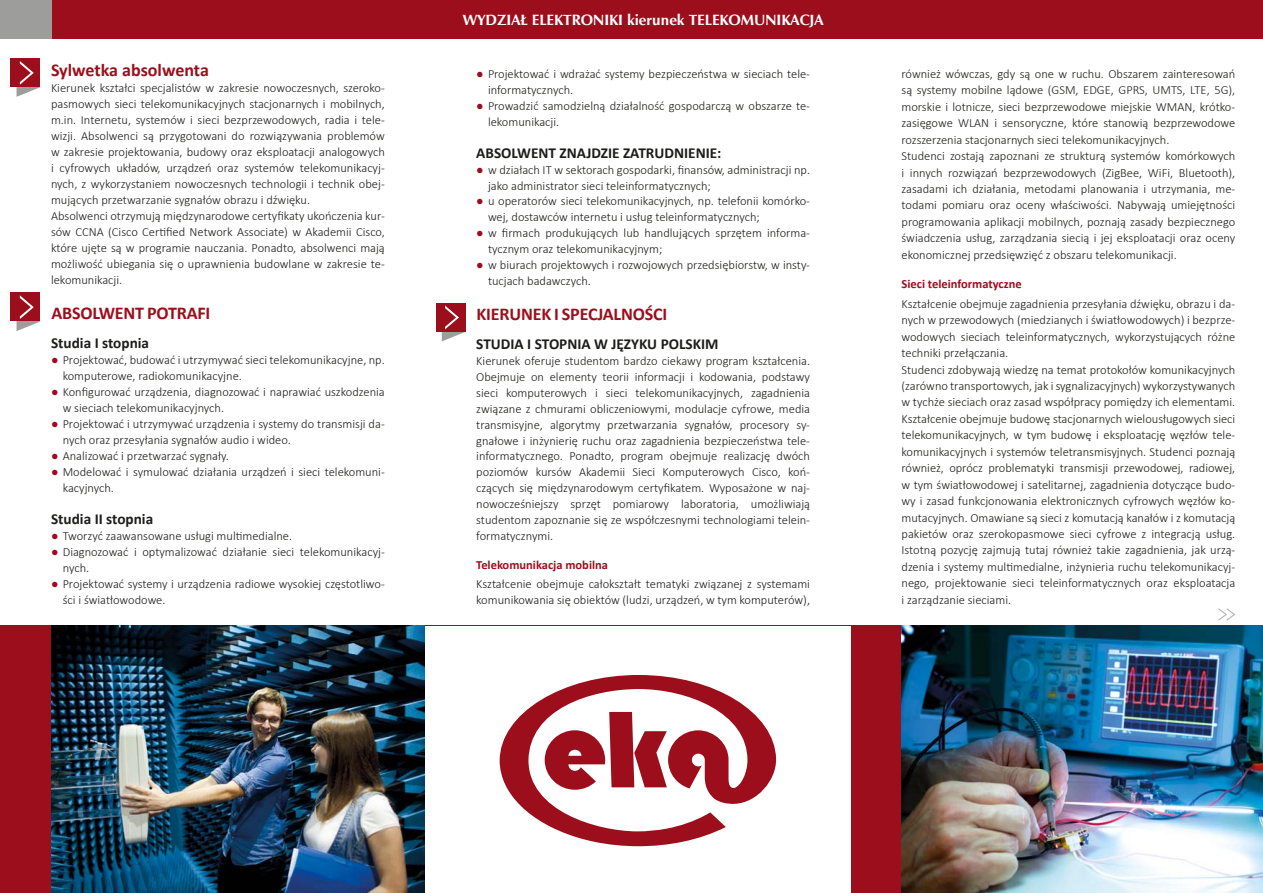
<style>
.page{position:relative;width:1263px;height:893px;background:#fff}
.page>*{position:absolute;margin:0;border:0;box-sizing:border-box;transform-origin:0 0}
.t1{font:700 18px "Calibri";letter-spacing:-.01em;color:#9d0e1c}
.t2{font:700 15.3px "Calibri";color:#1d1d1b}
.t3{font:700 15px "Zapf Humnst EU";color:#fff}
.t4{font:300 12.45px/15.9px "Calibri";color:#1d1d1b}
.t5{font:700 12.45px "Calibri";color:#9d0e1c}
.s1{color:#9d0e1c}
</style>
<div class="page">
<div style="left:0;top:625px;width:1263px;height:268px;background:#9d0e1c"></div>
<div style="left:0;top:0;width:1263px;height:38px;background:#9d0e1c"></div>
<div style="left:0;top:0;width:51px;height:38px;background:#9d9d9c"></div>
<img style="left:51px;top:625px;width:374px;height:268px">
<div style="left:425px;top:627px;width:425px;height:266px;background:#fff"></div>
<svg style="left:500px;top:675px;width:276px;height:171px"></svg>
<img style="left:901px;top:625px;width:362px;height:268px">
<div style="left:10px;top:58px;width:30px;height:29px;background:#9d0e1c"></div>
<svg style="left:17px;top:61px;width:23px;height:36px"></svg>
<div style="left:10px;top:292px;width:30px;height:29px;background:#9d0e1c"></div>
<svg style="left:17px;top:295px;width:23px;height:36px"></svg>
<div style="left:436px;top:303px;width:29px;height:29px;background:#9d0e1c"></div>
<svg style="left:442px;top:306px;width:24px;height:35px"></svg>
<svg style="left:1218px;top:608px;width:17px;height:13px"></svg>
<h1 class="t1" style="left:51px;top:57px;width:159px">Sylwetka absolwenta</h1>
<p class="t4" style="left:51px;top:80px;width:335px">Kierunek kształci specjalistów w zakresie nowoczesnych, szeroko&shy;pasmowych sieci telekomunikacyjnych stacjonarnych i mobilnych, m.in. Internetu, systemów i sieci bezprzewodowych, radia i tele&shy;wizji. Absolwenci są przygotowani do rozwiązywania problemów w zakresie projektowania, budowy oraz eksploatacji analogowych i cyfrowych układów, urządzeń oraz systemów telekomunikacyj&shy;nych, z wykorzystaniem nowoczesnych technologii i technik obej&shy;mujących przetwarzanie sygnałów obrazu i dźwięku.<br>Absolwenci otrzymują międzynarodowe certyfikaty ukończenia kur&shy;sów CCNA (Cisco Certified Network Associate) w Akademii Cisco, które ujęte są w programie nauczania. Ponadto, absolwenci mają możliwość ubiegania się o uprawnienia budowlane w zakresie te&shy;lekomunikacji.</p>
<h1 class="t1" style="left:51px;top:300px;width:161px">ABSOLWENT POTRAFI</h1>
<p class="t2" style="left:51px;top:332px;width:100px">Studia I stopnia</p>
<p class="t4" style="left:63px;top:352px;width:324px;text-indent:-12px"><span class="s1">●</span> Projektować, budować i utrzymywać sieci telekomunikacyjne, np. komputerowe, radiokomunikacyjne.</p>
<p class="t4" style="left:63px;top:384px;width:324px;text-indent:-12px"><span class="s1">●</span> Konfigurować urządzenia, diagnozować i naprawiać uszkodzenia w sieciach telekomunikacyjnych.</p>
<p class="t4" style="left:63px;top:416px;width:324px;text-indent:-12px"><span class="s1">●</span> Projektować i utrzymywać urządzenia i systemy do transmisji da&shy;nych oraz przesyłania sygnałów audio i wideo.</p>
<p class="t4" style="left:51px;top:448px;width:179px"><span class="s1">●</span> Analizować i przetwarzać sygnały.</p>
<p class="t4" style="left:63px;top:464px;width:324px;text-indent:-12px"><span class="s1">●</span> Modelować i symulować działania urządzeń i sieci telekomuni&shy;kacyjnych.</p>
<p class="t2" style="left:51px;top:508px;width:104px">Studia II stopnia</p>
<p class="t4" style="left:51px;top:528px;width:243px"><span class="s1">●</span> Tworzyć zaawansowane usługi multimedialne.</p>
<p class="t4" style="left:63px;top:544px;width:324px;text-indent:-12px"><span class="s1">●</span> Diagnozować i optymalizować działanie sieci telekomunikacyj&shy;nych.</p>
<p class="t4" style="left:63px;top:576px;width:324px;text-indent:-12px"><span class="s1">●</span> Projektować systemy i urządzenia radiowe wysokiej częstotliwo&shy;ści i światłowodowe.</p>
<p class="t3" style="left:463px;top:10px;width:362px">WYDZIAŁ ELEKTRONIKI kierunek TELEKOMUNIKACJA</p>
<p class="t4" style="left:488px;top:66px;width:324px;text-indent:-12px"><span class="s1">●</span> Projektować i wdrażać systemy bezpieczeństwa w sieciach tele&shy;informatycznych.</p>
<p class="t4" style="left:488px;top:98px;width:324px;text-indent:-12px"><span class="s1">●</span> Prowadzić samodzielną działalność gospodarczą w obszarze te&shy;lekomunikacji.</p>
<p class="t2" style="left:476px;top:142px;width:247px">ABSOLWENT ZNAJDZIE ZATRUDNIENIE:</p>
<p class="t4" style="left:488px;top:161px;width:324px;text-indent:-12px"><span class="s1">●</span> w działach IT w sektorach gospodarki, finansów, administracji np. jako administrator sieci teleinformatycznych;</p>
<p class="t4" style="left:488px;top:193px;width:324px;text-indent:-12px"><span class="s1">●</span> u operatorów sieci telekomunikacyjnych, np. telefonii komórko&shy;wej, dostawców internetu i usług teleinformatycznych;</p>
<p class="t4" style="left:488px;top:225px;width:324px;text-indent:-12px"><span class="s1">●</span> w firmach produkujących lub handlujących sprzętem informa&shy;tycznym oraz telekomunikacyjnym;</p>
<p class="t4" style="left:488px;top:257px;width:324px;text-indent:-12px"><span class="s1">●</span> w biurach projektowych i rozwojowych przedsiębiorstw, w insty&shy;tucjach badawczych.</p>
<h1 class="t1" style="left:477px;top:302px;width:192px">KIERUNEK I SPECJALNOŚCI</h1>
<p class="t2" style="left:476px;top:333px;width:244px">STUDIA I STOPNIA W JĘZYKU POLSKIM</p>
<p class="t4" style="left:476px;top:353px;width:335px;text-align:justify">Kierunek oferuje studentom bardzo ciekawy program kształcenia.<br>Obejmuje on elementy teorii informacji i kodowania, podstawy sieci komputerowych i sieci telekomunikacyjnych, zagadnienia związane z chmurami obliczeniowymi, modulacje cyfrowe, media transmisyjne, algorytmy przetwarzania sygnałów, procesory sy&shy;gnałowe i inżynierię ruchu oraz zagadnienia bezpieczeństwa tele&shy;informatycznego. Ponadto, program obejmuje realizację dwóch poziomów kursów Akademii Sieci Komputerowych Cisco, koń&shy;czących się międzynarodowym certyfikatem. Wyposażone w naj&shy;nowocześniejszy sprzęt pomiarowy laboratoria, umożliwiają studentom zapoznanie się ze współczesnymi technologiami telein&shy;formatycznymi.</p>
<p class="t5" style="left:476px;top:556px;width:133px">Telekomunikacja mobilna</p>
<p class="t4" style="left:476px;top:576px;width:335px">Kształcenie obejmuje całokształt tematyki związanej z systemami komunikowania się obiektów (ludzi, urządzeń, w tym komputerów),</p>
<p class="t4" style="left:901px;top:65px;width:335px;line-height:16.5px">również wówczas, gdy są one w ruchu. Obszarem zainteresowań są systemy mobilne lądowe (GSM, EDGE, GPRS, UMTS, LTE, 5G), morskie i lotnicze, sieci bezprzewodowe miejskie WMAN, krótko&shy;zasięgowe WLAN i sensoryczne, które stanowią bezprzewodowe rozszerzenia stacjonarnych sieci telekomunikacyjnych.<br>Studenci zostają zapoznani ze strukturą systemów komórkowych i innych rozwiązań bezprzewodowych (ZigBee, WiFi, Bluetooth), zasadami ich działania, metodami planowania i utrzymania, me&shy;todami pomiaru oraz oceny właściwości. Nabywają umiejętności programowania aplikacji mobilnych, poznają zasady bezpiecznego świadczenia usług, zarządzania siecią i jej eksploatacji oraz oceny ekonomicznej przedsięwzięć z obszaru telekomunikacji.</p>
<p class="t5" style="left:901px;top:275px;width:122px">Sieci teleinformatyczne</p>
<p class="t4" style="left:901px;top:295px;width:335px;line-height:16.5px">Kształcenie obejmuje zagadnienia przesyłania dźwięku, obrazu i da&shy;nych w przewodowych (miedzianych i światłowodowych) i bezprze&shy;wodowych sieciach teleinformatycznych, wykorzystujących różne techniki przełączania.<br>Studenci zdobywają wiedzę na temat protokołów komunikacyjnych (zarówno transportowych, jak i sygnalizacyjnych) wykorzystywanych w tychże sieciach oraz zasad współpracy pomiędzy ich elementami.<br>Kształcenie obejmuje budowę stacjonarnych wielousługowych sieci telekomunikacyjnych, w tym budowę i eksploatację węzłów tele&shy;komunikacyjnych i systemów teletransmisyjnych. Studenci poznają również, oprócz problematyki transmisji przewodowej, radiowej, w tym światłowodowej i satelitarnej, zagadnienia dotyczące budo&shy;wy i zasad funkcjonowania elektronicznych cyfrowych węzłów ko&shy;mutacyjnych. Omawiane są sieci z komutacją kanałów i z komutacją pakietów oraz szerokopasmowe sieci cyfrowe z integracją usług.<br>Istotną pozycję zajmują tutaj również takie zagadnienia, jak urzą&shy;dzenia i systemy multimedialne, inżynieria ruchu telekomunikacyj&shy;nego, projektowanie sieci teleinformatycznych oraz eksploatacja i zarządzanie sieciami.</p>
</div>
